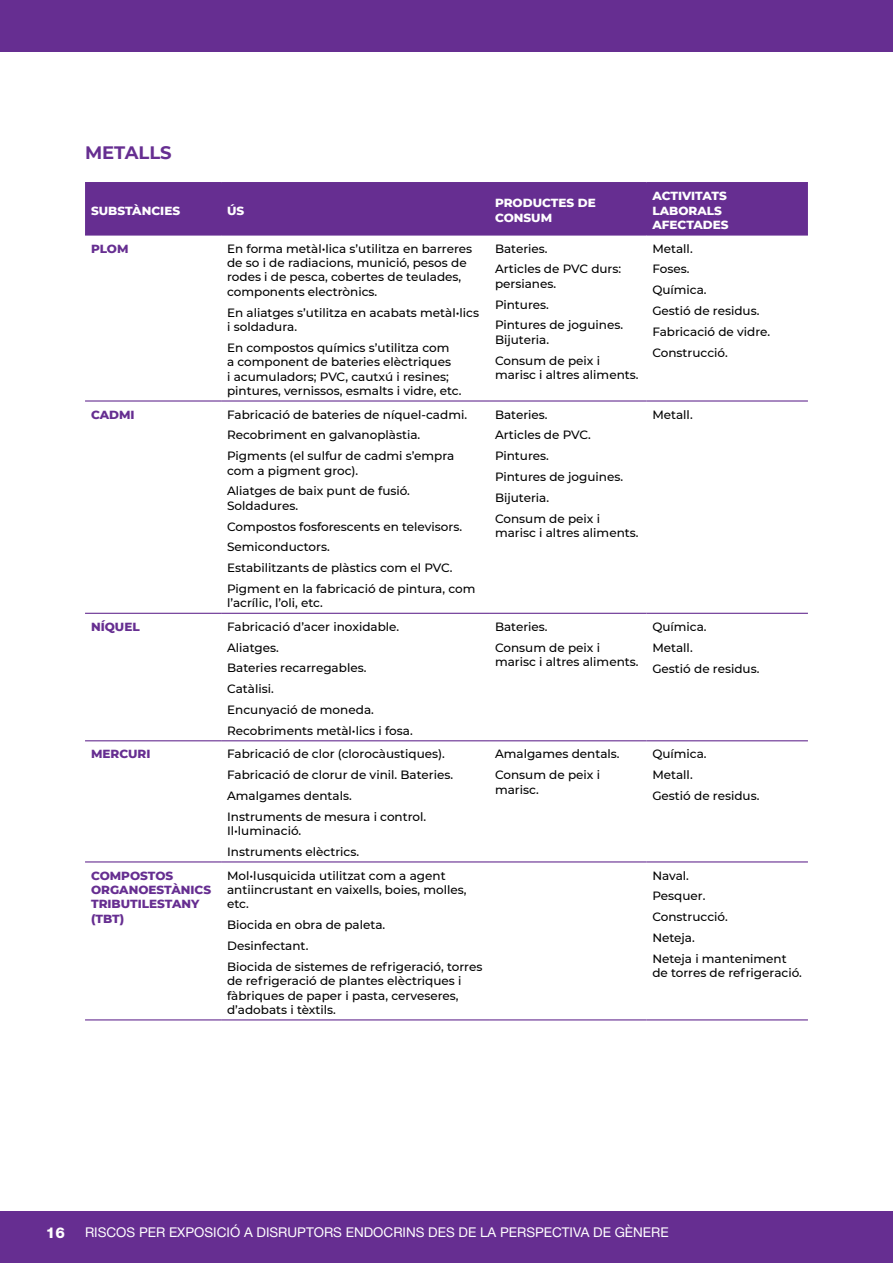
<style>
.page{position:relative;width:893px;height:1263px;background:#fff}
.page>*{position:absolute;margin:0;border:0;box-sizing:border-box;transform-origin:0 0}
.t1{font:700 18px "Montserrat";color:#662e91}
.t2{font:800 15px "Helvetica Neue";color:#fff}
.t3{font:13.5px "Helvetica Neue";color:#fff}
.t4{font:500 12px/20.9px "Montserrat";color:#000}
.t5{font:800 12px/14.4px "Montserrat";color:#662e91}
.t6{font:800 12px/14.4px "Montserrat";color:#fff}
</style>
<div class="page">
<div style="left:0;top:1212px;width:893px;height:51px;background:#662e91"></div>
<div style="left:0;top:0;width:893px;height:51px;background:#662e91"></div>
<div style="left:85px;top:183px;width:723px;height:51px;background:#662e91"></div>
<hr style="left:85px;top:182px;width:136px;height:1px;background:#662e91">
<hr style="left:221px;top:182px;width:268px;height:1px;background:#662e91">
<hr style="left:489px;top:182px;width:157px;height:1px;background:#662e91">
<hr style="left:646px;top:182px;width:162px;height:1px;background:#662e91">
<hr style="left:85px;top:234px;width:136px;height:2px;background:#662e91">
<hr style="left:221px;top:234px;width:268px;height:2px;background:#662e91">
<hr style="left:489px;top:234px;width:157px;height:2px;background:#662e91">
<hr style="left:646px;top:234px;width:162px;height:2px;background:#662e91">
<hr style="left:85px;top:400px;width:136px;height:2px;background:#662e91">
<hr style="left:221px;top:400px;width:268px;height:2px;background:#662e91">
<hr style="left:489px;top:400px;width:157px;height:2px;background:#662e91">
<hr style="left:646px;top:400px;width:162px;height:2px;background:#662e91">
<hr style="left:85px;top:613px;width:136px;height:1px;background:#662e91">
<hr style="left:221px;top:613px;width:268px;height:1px;background:#662e91">
<hr style="left:489px;top:613px;width:157px;height:1px;background:#662e91">
<hr style="left:646px;top:613px;width:162px;height:1px;background:#662e91">
<hr style="left:85px;top:740px;width:136px;height:1px;background:#662e91">
<hr style="left:221px;top:740px;width:268px;height:1px;background:#662e91">
<hr style="left:489px;top:740px;width:157px;height:1px;background:#662e91">
<hr style="left:646px;top:740px;width:162px;height:1px;background:#662e91">
<hr style="left:85px;top:861px;width:136px;height:1px;background:#662e91">
<hr style="left:221px;top:861px;width:268px;height:1px;background:#662e91">
<hr style="left:489px;top:861px;width:157px;height:1px;background:#662e91">
<hr style="left:646px;top:861px;width:162px;height:1px;background:#662e91">
<hr style="left:85px;top:1019px;width:136px;height:1px;background:#662e91">
<hr style="left:221px;top:1019px;width:268px;height:1px;background:#662e91">
<hr style="left:489px;top:1019px;width:157px;height:1px;background:#662e91">
<hr style="left:646px;top:1019px;width:162px;height:1px;background:#662e91">
<h1 class="t1" style="left:85px;top:140px;width:88px">METALLS</h1>
<p class="t6" style="left:91px;top:202px;width:91px">SUBSTÀNCIES</p>
<p class="t6" style="left:227px;top:202px;width:19px">ÚS</p>
<p class="t6" style="left:495px;top:195px;width:102px">PRODUCTES DE<br>CONSUM</p>
<p class="t6" style="left:652px;top:188px;width:78px">ACTIVITATS<br>LABORALS<br>AFECTADES</p>
<p class="t5" style="left:91px;top:240px;width:39px">PLOM</p>
<p class="t4" style="left:227px;top:241px;width:247px;line-height:14.4px">En forma metàl•lica s’utilitza en barreres de so i de radiacions, munició, pesos de rodes i de pesca, cobertes de teulades, components electrònics.</p>
<p class="t4" style="left:227px;top:305px;width:253px;line-height:14.4px">En aliatges s’utilitza en acabats metàl•lics i soldadura.</p>
<p class="t4" style="left:227px;top:340px;width:236px;line-height:14.4px">En compostos químics s’utilitza com<br>a component de bateries elèctriques<br>i acumuladors; PVC, cautxú i resines; pintures, vernissos, esmalts i vidre, etc.</p>
<p class="t4" style="left:495px;top:237px;width:128px">Bateries.<br>Articles de PVC durs:</p>
<p class="t4" style="left:495px;top:273px;width:130px">persianes.<br>Pintures.<br>Pintures de joguines.</p>
<p class="t4" style="left:495px;top:329px;width:107px">Bijuteria.<br>Consum de peix i</p>
<p class="t4" style="left:495px;top:364px;width:145px">marisc i altres aliments.</p>
<p class="t4" style="left:652px;top:237px;width:119px">Metall.<br>Foses.<br>Química.<br>Gestió de residus.<br>Fabricació de vidre.<br>Construcció.</p>
<p class="t5" style="left:91px;top:406px;width:45px">CADMI</p>
<p class="t4" style="left:227px;top:403px;width:241px">Fabricació de bateries de níquel-cadmi.<br>Recobriment en galvanoplàstia.<br>Pigments (el sulfur de cadmi s’empra</p>
<p class="t4" style="left:227px;top:459px;width:184px">com a pigment groc).<br>Aliatges de baix punt de fusió.</p>
<p class="t4" style="left:227px;top:495px;width:250px">Soldadures.<br>Compostos fosforescents en televisors.<br>Semiconductors.<br>Estabilitzants de plàstics com el PVC.<br>Pigment en la fabricació de pintura, com</p>
<p class="t4" style="left:227px;top:592px;width:97px">l’acrílic, l’oli, etc.</p>
<p class="t4" style="left:495px;top:403px;width:130px">Bateries.<br>Articles de PVC.<br>Pintures.<br>Pintures de joguines.<br>Bijuteria.<br>Consum de peix i</p>
<p class="t4" style="left:495px;top:522px;width:145px">marisc i altres aliments.</p>
<p class="t5" style="left:91px;top:619px;width:50px">NÍQUEL</p>
<p class="t4" style="left:227px;top:616px;width:187px">Fabricació d’acer inoxidable.<br>Aliatges.<br>Bateries recarregables.<br>Catàlisi.<br>Encunyació de moneda.<br>Recobriments metàl•lics i fosa.</p>
<p class="t4" style="left:495px;top:616px;width:107px">Bateries.<br>Consum de peix i</p>
<p class="t4" style="left:495px;top:651px;width:145px">marisc i altres aliments.</p>
<p class="t5" style="left:91px;top:746px;width:61px">MERCURI</p>
<p class="t4" style="left:227px;top:743px;width:227px">Fabricació de clor (clorocàustiques).<br>Fabricació de clorur de vinil. Bateries.<br>Amalgames dentals.<br>Instruments de mesura i control.</p>
<p class="t4" style="left:227px;top:820px;width:134px">Il•luminació.<br>Instruments elèctrics.</p>
<p class="t5" style="left:91px;top:867px;width:122px">COMPOSTOS<br>ORGANOESTÀNICS<br>TRIBUTILESTANY (TBT)</p>
<p class="t4" style="left:227px;top:868px;width:241px;line-height:14.4px">Mol•lusquicida utilitzat com a agent antiincrustant en vaixells, boies, molles, etc.</p>
<p class="t4" style="left:227px;top:914px;width:257px">Biocida en obra de paleta.<br>Desinfectant.<br>Biocida de sistemes de refrigeració, torres</p>
<p class="t4" style="left:227px;top:973px;width:236px;line-height:14.4px">de refrigeració de plantes elèctriques i fàbriques de paper i pasta, cerveseres, d’adobats i tèxtils.</p>
<p class="t4" style="left:495px;top:743px;width:126px">Amalgames dentals.<br>Consum de peix i</p>
<p class="t4" style="left:495px;top:778px;width:45px">marisc.</p>
<p class="t4" style="left:652px;top:403px;width:42px">Metall.</p>
<p class="t4" style="left:652px;top:616px;width:109px">Química.<br>Metall.<br>Gestió de residus.</p>
<p class="t4" style="left:652px;top:743px;width:109px">Química.<br>Metall.<br>Gestió de residus.</p>
<p class="t4" style="left:652px;top:864px;width:136px">Naval.<br>Pesquer.<br>Construcció.<br>Neteja.<br>Neteja i manteniment</p>
<p class="t4" style="left:652px;top:962px;width:151px">de torres de refrigeració.</p>
<p class="t2" style="left:46px;top:1221px;width:20px">16</p>
<p class="t3" style="left:85px;top:1222px;width:585px">RISCOS PER EXPOSICIÓ A DISRUPTORS ENDOCRINS DES DE LA PERSPECTIVA DE GÈNERE</p>
</div>
